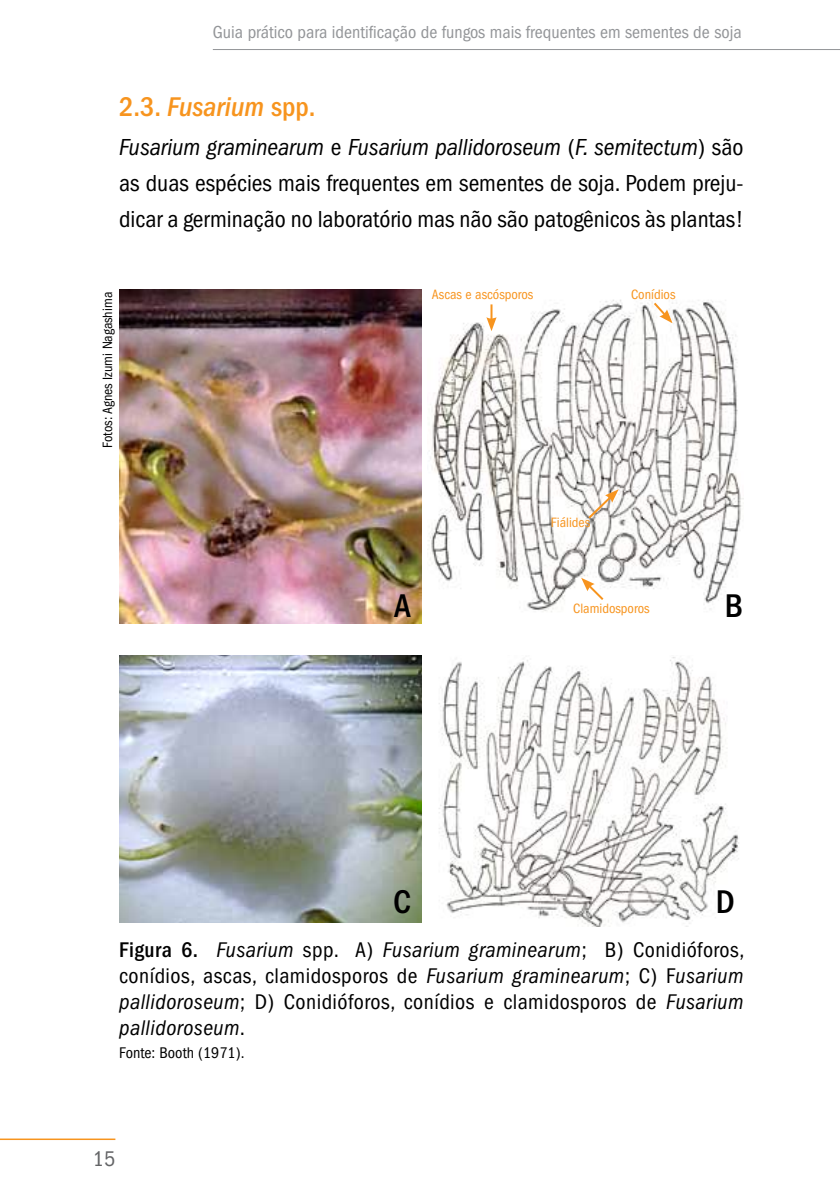
<style>
.page{position:relative;width:840px;height:1191px;background:#fff}
.page>*{position:absolute;margin:0;border:0;box-sizing:border-box;transform-origin:0 0}
.t1{font:500 condensed 34px "ITC Franklin Gothic Std";color:#000}
.t2{font:500 condensed 28px "ITC Franklin Gothic Std";color:#f7941e}
.t3{font:condensed 24px/36px "ITC Franklin Gothic Std";color:#000;text-align:justify}
.t4{font:condensed 22px/26px "ITC Franklin Gothic Std";letter-spacing:.02em;color:#000;text-align:justify}
.t5{font:condensed 22px "ITC Franklin Gothic Std";color:#636466}
.t6{font:condensed 18px "ITC Franklin Gothic Std";color:#939598}
.t7{font:condensed 16px "ITC Franklin Gothic Std";color:#000}
.t8{font:condensed 14px "ITC Franklin Gothic Std";color:#f7941e}
.t9{font:condensed 14px "ITC Franklin Gothic Std";color:#000}
.s1{font-style:italic}
.s2{font-weight:500}
</style>
<div class="page">
<hr style="left:213px;top:49px;width:626px;height:1px;background:#939598">
<hr style="left:0;top:1138px;width:115px;height:2px;background:#f7941e">
<img style="left:119px;top:290px;width:302px;height:334px">
<img style="left:119px;top:655px;width:302px;height:267px">
<img style="left:427px;top:299px;width:316px;height:313px">
<svg style="left:581px;top:578px;width:24px;height:24px"></svg>
<svg style="left:486px;top:304px;width:10px;height:27px"></svg>
<svg style="left:651px;top:300px;width:21px;height:23px"></svg>
<svg style="left:586px;top:489px;width:32px;height:31px"></svg>
<img style="left:439px;top:657px;width:300px;height:269px">
<p class="t6" style="left:213px;top:22px;width:530px">Guia prático para identificação de fungos mais frequentes em sementes de soja</p>
<p class="t2" style="left:119px;top:90px;width:198px">2.3. <span class="s1">Fusarium</span> spp.</p>
<p class="t3" style="left:119px;top:129px;width:625px"><span class="s1">Fusarium graminearum</span> e <span class="s1">Fusarium pallidoroseum</span> (<span class="s1">F. semitectum</span>) são as duas espécies mais frequentes em sementes de soja. Podem preju&shy;dicar a germinação no laboratório mas não são patogênicos às plantas!</p>
<p class="t9" style="left:100px;top:448px;width:157px;rotate:-90deg">Fotos: Agnes Izumi Nagashima</p>
<p class="t8" style="left:431px;top:287px;width:103px">Ascas e ascósporos</p>
<p class="t8" style="left:630px;top:287px;width:46px">Conídios</p>
<h1 class="t1" style="left:394px;top:586px;width:18px">A</h1>
<p class="t8" style="left:550px;top:514px;width:41px">Fiálides</p>
<p class="t8" style="left:573px;top:601px;width:78px">Clamidosporos</p>
<h1 class="t1" style="left:724px;top:586px;width:20px">B</h1>
<h1 class="t1" style="left:393px;top:882px;width:19px">C</h1>
<h1 class="t1" style="left:715px;top:882px;width:21px">D</h1>
<p class="t4" style="left:119px;top:937px;width:626px"><span class="s2">Figura 6.</span> <span class="s1">Fusarium</span> spp. A) <span class="s1">Fusarium graminearum</span>; B) Conidióforos, conídios, ascas, clamidosporos de <span class="s1">Fusarium graminearum</span>; C) F<span class="s1">usarium pallidoroseum</span>; D) Conidióforos, conídios e clamidosporos de <span class="s1">Fusarium pallidoroseum</span>.</p>
<p class="t7" style="left:119px;top:1044px;width:127px">Fonte: Booth (1971).</p>
<p class="t5" style="left:93px;top:1146px;width:24px">15</p>
</div>
